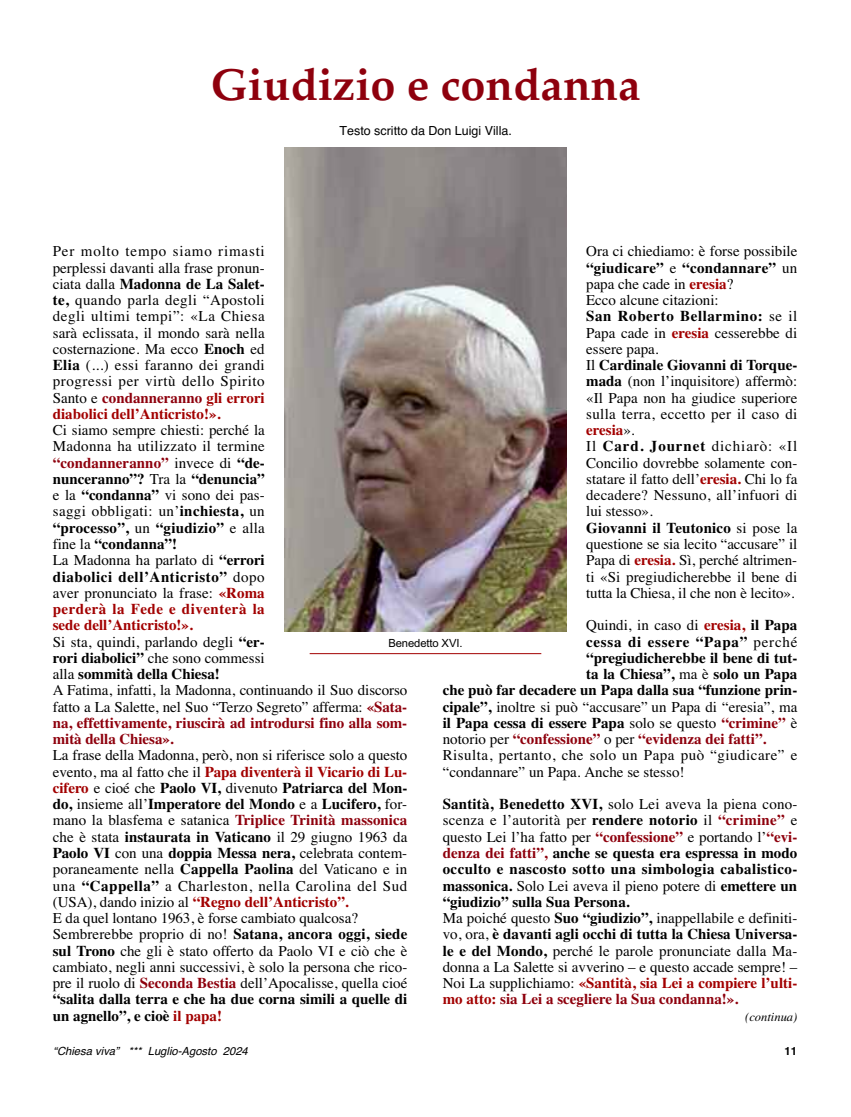
<style>
.page{position:relative;width:851px;height:1117px;background:#fff}
.page>*{position:absolute;margin:0;border:0;box-sizing:border-box;transform-origin:0 0}
.t1{font:700 45px "Palatino";color:#8e000d}
.t2{font:15px/16.2px "Times";color:#000}
.t3{font:700 15px "Times";color:#000}
.t4{font:700 15px "Times";color:#8e000d}
.t5{font:15px "Times";letter-spacing:.035em;color:#000}
.t6{font:700 15px "Times";letter-spacing:.05em;color:#000}
.t7{font:12.5px "Helvetica";color:#000}
.t8{font:italic 12.5px "Times";color:#000}
.t9{font:italic 11.25px "Helvetica";color:#000}
.t10{font:11.25px "Arial";letter-spacing:-.01em;color:#000}
.t11{font:700 11.25px "Helvetica";color:#000}
.s1{font-weight:700}
.s2{font-weight:700;color:#8e000d}
.s3{font-weight:700;color:#a20000}
.s4{font-weight:400}
.s5{color:#8e000d}
.s6{font-weight:400;color:#000}
</style>
<div class="page">
<img style="left:285px;top:148px;width:281px;height:483px">
<hr style="left:309px;top:653px;width:232px;height:1px;background:#a20000">
<h1 class="t1" style="left:210px;top:58px;width:431px">Giudizio e condanna</h1>
<p class="t7" style="left:339px;top:123px;width:174px">Testo scritto da Don Luigi Villa.</p>
<p class="t2" style="left:53px;top:243px;width:213px;text-align:justify">Per molto tempo siamo rimasti perplessi davanti alla frase pronun&shy;ciata dalla <span class="s1">Madonna de La Salet&shy;te,</span> quando parla degli “Apostoli degli ultimi tempi”: «La Chiesa sarà eclissata, il mondo sarà nella costernazione. Ma ecco <span class="s1">Enoch</span> ed <span class="s1">Elia</span> (...) essi faranno dei grandi progressi per virtù dello Spirito Santo e <span class="s2">condanneranno</span> <span class="s3">gli errori diabolici dell’Anticristo!».</span></p>
<p class="t2" style="left:53px;top:422px;width:356px">Ci siamo sempre chiesti: perché la<br>Madonna ha utilizzato il termine<br><span class="s2">“condanneranno”</span> invece di <span class="s1">“de-<br>nunceranno”?</span> Tra la <span class="s1">“denuncia”<br></span>e la <span class="s1">“condanna”</span> vi sono dei pas-<br>saggi obbligati: un’<span class="s1">inchiesta,</span> un<br><span class="s1">“processo”,</span> un <span class="s1">“giudizio”</span> e alla<br>fine la <span class="s1">“condanna”!<br></span>La Madonna ha parlato di <span class="s1">“errori<br>diabolici dell’Anticristo”</span> dopo<br>aver pronunciato la frase: <span class="s3">«Roma<br>perderà la Fede e diventerà la<br>sede dell’Anticristo!».<br></span>Si sta, quindi, parlando degli <span class="s1">“er-<br>rori diabolici”</span> che sono commessi<br>alla <span class="s1">sommità della Chiesa!<br></span>A Fatima, infatti, la Madonna, continuando il Suo discorso fatto a La Salette, nel Suo “Terzo Segreto” afferma: <span class="s2">«Sata&shy;na, effettivamente, riuscirà ad introdursi fino alla som&shy;mità della Chiesa».</span></p>
<p class="t2" style="left:53px;top:747px;width:356px">La frase della Madonna, però, non si riferisce solo a questo evento, ma al fatto che il <span class="s3">Papa diventerà il Vicario di Lu&shy;cifero</span> e cioé che <span class="s1">Paolo VI,</span> divenuto <span class="s1">Patriarca del Mon&shy;do,</span> insieme all’<span class="s1">Imperatore del Mondo</span> e a <span class="s1">Lucifero,</span> for&shy;mano la blasfema e satanica <span class="s2">Triplice Trinità massonica </span>che è stata <span class="s1">instaurata in Vaticano</span> il 29 giugno 1963 da <span class="s1">Paolo VI</span> con una <span class="s1">doppia Messa nera,</span> celebrata contem&shy;poraneamente nella <span class="s1">Cappella Paolina</span> del Vaticano e in una <span class="s1">“Cappella”</span> a Charleston, nella Carolina del Sud (USA), dando inizio al <span class="s3">“Regno dell’Anticristo”.<br></span>E da quel lontano 1963, è forse cambiato qualcosa?<br>Sembrerebbe proprio di no! <span class="s1">Satana, ancora oggi, siede sul Trono</span> che gli è stato offerto da Paolo VI e ciò che è cambiato, negli anni successivi, è solo la persona che rico&shy;pre il ruolo di <span class="s2">Seconda Bestia</span> dell’Apocalisse, quella cioé <span class="s1">“salita dalla terra e che ha due corna simili a quelle di un agnello”, e cioè</span> <span class="s3">il papa!</span></p>
<p class="t2" style="left:586px;top:243px;width:213px">Ora ci chiediamo: è forse possibile <span class="s1">“giudicare”</span> e <span class="s1">“condannare”</span> un papa che cade in <span class="s3">eresia</span>?<br>Ecco alcune citazioni:<br><span class="s1">San Roberto Bellarmino:</span> se il<br>Papa cade in <span class="s3">eresia</span> cesserebbe di essere papa.<br>Il <span class="s1">Cardinale Giovanni di Torque&shy;mada</span> (non l’inquisitore) affermò: «Il Papa non ha giudice superiore sulla terra, eccetto per il caso di <span class="s3">eresia</span>».<br>Il <span class="s1">Card. Journet</span> dichiarò: «Il<br>Concilio dovrebbe solamente con&shy;statare il fatto dell’<span class="s3">eresia.</span> Chi lo fa decadere? Nessuno, all’infuori di lui stesso».<br><span class="s1">Giovanni il Teutonico</span> si pose la questione se sia lecito “accusare” il<br>Papa di <span class="s3">eresia.</span> Sì, perché altrimen&shy;ti «Si pregiudicherebbe il bene di tutta la Chiesa, il che non è lecito».</p>
<p class="t2" style="left:586px;top:617px;width:213px">Quindi, in caso di <span class="s3">eresia,</span> <span class="s1">il Papa</span></p>
<p class="t6" style="left:586px;top:632px;width:213px">cessa di essere “Papa” <span class="s4">perché</span></p>
<p class="t3" style="left:586px;top:648px;width:213px">“pregiudicherebbe il bene di tut-</p>
<p class="t3" style="left:586px;top:665px;width:213px">ta la Chiesa”, <span class="s4">ma è</span> solo un Papa</p>
<p class="t3" style="left:442px;top:681px;width:356px">che può far decadere un Papa dalla sua “funzione prin-</p>
<p class="t2" style="left:442px;top:698px;width:356px"><span class="s1">cipale”,</span> inoltre si può “accusare” un Papa di “eresia”, ma</p>
<p class="t3" style="left:442px;top:713px;width:356px">il Papa cessa di essere Papa <span class="s4">solo se questo</span> <span class="s5">“crimine”</span> <span class="s4">è</span></p>
<p class="t4" style="left:442px;top:730px;width:325px"><span class="s6">notorio per</span> “confessione” <span class="s6">o per</span> “evidenza dei fatti”.</p>
<p class="t5" style="left:442px;top:746px;width:356px">Risulta, pertanto, che solo un Papa può “giudicare” e</p>
<p class="t2" style="left:442px;top:763px;width:243px">“condannare” un Papa. Anche se stesso!</p>
<p class="t2" style="left:442px;top:795px;width:356px"><span class="s1">Santità, Benedetto XVI,</span> solo Lei aveva la piena cono&shy;scenza e l’autorità per <span class="s1">rendere notorio</span> il <span class="s2">“crimine”</span> e questo Lei l’ha fatto per <span class="s2">“confessione”</span> e portando l’<span class="s2">“evi&shy;denza dei fatti”,</span> <span class="s1">anche se questa era espressa in modo occulto e nascosto sotto una simbologia cabalistico&shy;massonica.</span> Solo Lei aveva il pieno potere di <span class="s1">emettere un “giudizio” sulla Sua Persona.<br></span>Ma poiché questo <span class="s1">Suo “giudizio”,</span> inappellabile e definiti&shy;vo, ora, <span class="s1">è davanti agli occhi di tutta la Chiesa Universa&shy;le e del Mondo,</span> perché le parole pronunciate dalla Ma&shy;donna a La Salette si avverino – e questo accade sempre! – Noi La supplichiamo: <span class="s3">«Santità, sia Lei a compiere l’ulti&shy;mo atto:</span> <span class="s2">sia Lei a scegliere la Sua condanna!».</span></p>
<p class="t8" style="left:745px;top:1008px;width:54px">(continua)</p>
<p class="t10" style="left:388px;top:636px;width:76px">Benedetto XVI.</p>
<p class="t9" style="left:53px;top:1043px;width:196px">“Chiesa viva” *** Luglio-Agosto 2024</p>
<p class="t11" style="left:784px;top:1043px;width:14px">11</p>
</div>
